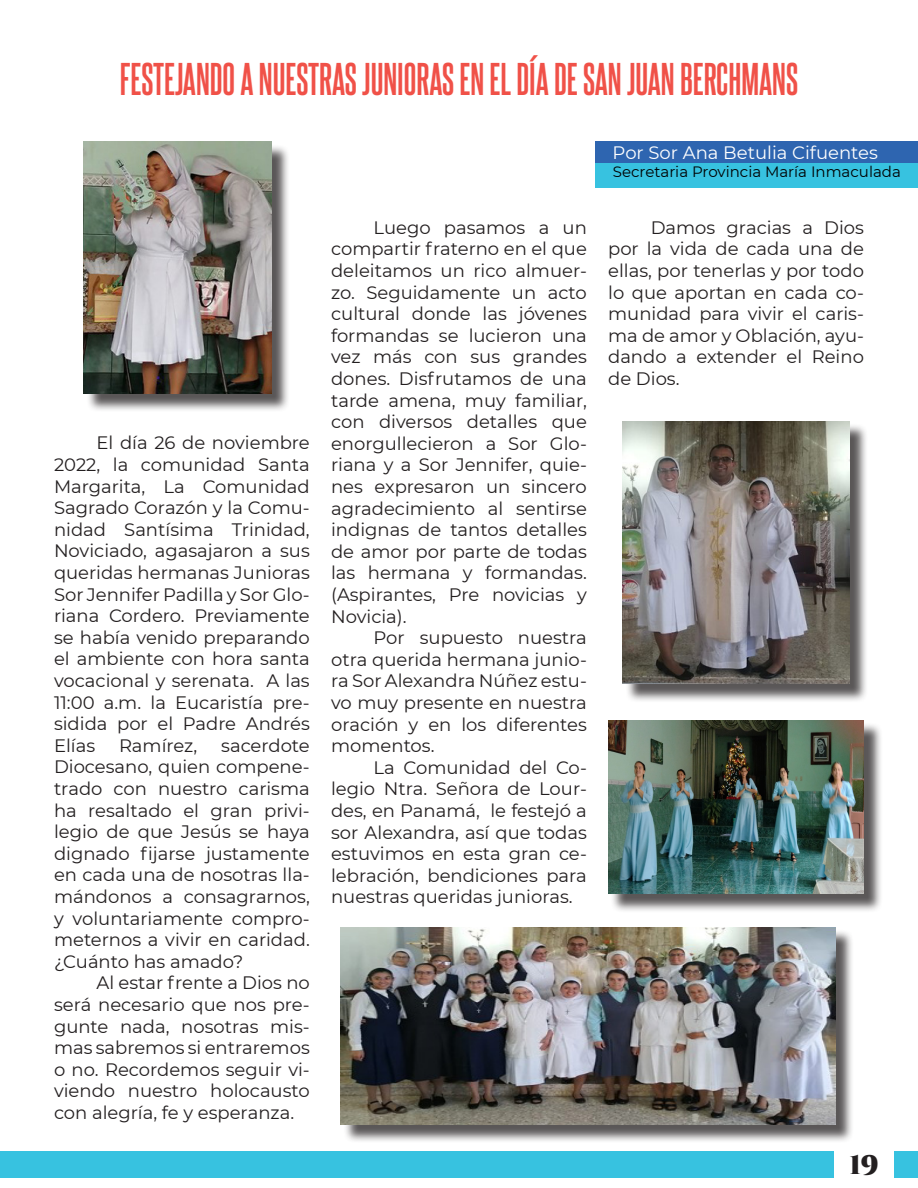
<style>
.page{position:relative;width:918px;height:1188px;background:#fff}
.page>*{position:absolute;margin:0;border:0;box-sizing:border-box;transform-origin:0 0}
.Sub-titulo{font:700 39px "Steelfish Rg";color:#f05148}
.t1{font:900 27px "Cinzel";color:#231f20}
.t2{font:18px/21.6px "Montserrat";color:#231f20;text-align:justify}
.t3{font:18px "Montserrat";color:#fff}
.t4{font:15px "Montserrat";color:#000001}
</style>
<div class="page">
<div style="left:0;top:1151px;width:918px;height:27px;background:#37c2e0"></div>
<div style="left:834px;top:1134px;width:60px;height:54px;background:#fff"></div>
<div style="left:610px;top:722px;width:273px;height:190px;background:#231f20;opacity:.75"></div>
<img style="left:608px;top:720px;width:256px;height:174px">
<div style="left:625px;top:423px;width:243px;height:280px;background:#231f20;opacity:.75"></div>
<img style="left:623px;top:421px;width:227px;height:263px">
<div style="left:86px;top:144px;width:204px;height:268px;background:#231f20;opacity:.75"></div>
<img style="left:84px;top:142px;width:187px;height:252px">
<div style="left:343px;top:929px;width:511px;height:215px;background:#231f20;opacity:.75"></div>
<img style="left:341px;top:927px;width:494px;height:198px">
<div style="left:596px;top:162px;width:322px;height:26px;background:#37c2e0"></div>
<div style="left:596px;top:142px;width:322px;height:21px;background:#2e65b0"></div>
<p class="Sub-titulo" style="left:120px;top:51px;width:680px">FESTEJANDO A NUESTRAS JUNIORAS EN EL DÍA DE SAN JUAN BERCHMANS</p>
<p class="t3" style="left:613px;top:140px;width:267px">Por Sor Ana Betulia Cifuentes</p>
<p class="t2" style="left:54px;top:432px;width:257px;text-indent:43px">El día 26 de noviembre 2022, la comunidad Santa Margarita, La Comunidad Sagrado Corazón y la Comu&shy;nidad Santísima Trinidad, Noviciado, agasajaron a sus queridas hermanas Junioras Sor Jennifer Padilla y Sor Glo&shy;riana Cordero. Previamente se había venido preparando el ambiente con hora santa vocacional y serenata. A las 11:00 a.m. la Eucaristía pre&shy;sidida por el Padre Andrés Elías</p>
<p class="t2" style="left:54px;top:734px;width:257px;text-indent:167px">sacerdote Diocesano, quien compene&shy;trado con nuestro carisma ha resaltado el gran privi&shy;legio de que Jesús se haya dignado fijarse justamente en cada una de nosotras lla&shy;mándonos a consagrarnos, y voluntariamente compro&shy;meternos a vivir en caridad. ¿Cuánto has amado?</p>
<p class="t2" style="left:54px;top:972px;width:257px;text-indent:43px">Al estar frente a Dios no será necesario que nos pre&shy;gunte nada, nosotras mis&shy;mas sabremos si entraremos o no. Recordemos seguir vi&shy;viendo nuestro holocausto con alegría, fe y esperanza.</p>
<p class="t2" style="left:119px;top:734px;width:80px">Ramírez,</p>
<p class="t2" style="left:331px;top:216px;width:257px;text-indent:43px">Luego pasamos a un compartir fraterno en el que deleitamos un rico almuer&shy;zo. Seguidamente un acto cultural donde las jóvenes formandas se lucieron una vez más con sus grandes dones. Disfrutamos de una tarde amena, muy familiar, con diversos detalles que enorgullecieron a Sor Glo&shy;riana y a Sor Jennifer, quie&shy;nes expresaron un sincero agradecimiento al sentirse indignas de tantos detalles de amor por parte de todas las hermana y formandas. (Aspirantes, Pre novicias y Novicia).</p>
<p class="t2" style="left:331px;top:626px;width:257px;text-indent:43px">Por supuesto nuestra otra querida hermana junio&shy;ra Sor Alexandra Núñez estu&shy;vo muy presente en nuestra oración y en los diferentes momentos.</p>
<p class="t2" style="left:331px;top:756px;width:257px;text-indent:43px">La Comunidad del Co&shy;legio Ntra. Señora de Lour&shy;des, en Panamá, le festejó a sor Alexandra, así que todas estuvimos en esta gran ce&shy;lebración, bendiciones para nuestras queridas junioras.</p>
<p class="t4" style="left:613px;top:161px;width:290px">Secretaria Provincia María Inmaculada</p>
<p class="t2" style="left:608px;top:216px;width:257px;text-indent:43px">Damos gracias a Dios por la vida de cada una de ellas, por tenerlas y por todo lo que aportan en cada co&shy;munidad para vivir el caris&shy;ma de amor y Oblación, ayu&shy;dando a extender el Reino de Dios.</p>
<h2 class="t1" style="left:849px;top:1148px;width:31px">19</h2>
</div>
